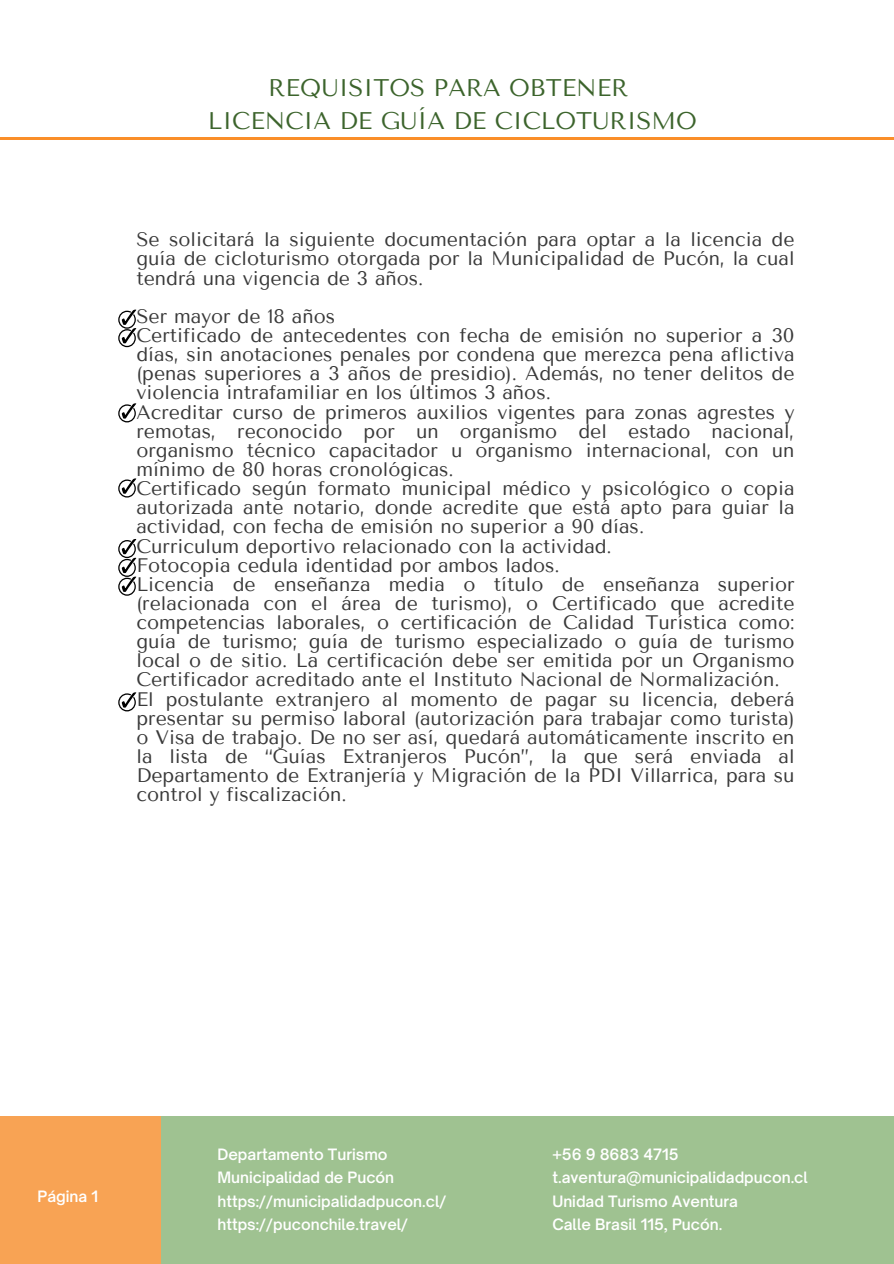
<style>
.page{position:relative;width:894px;height:1264px;background:#fff}
.page>*{position:absolute;margin:0;border:0;box-sizing:border-box;transform-origin:0 0}
.t1{font:24px/32.7px "Tenor Sans";color:#3c642c;text-align:center}
.t2{font:19.5px/19.2px "Tenor Sans";color:#393939;text-align:justify}
.t3{font:600 15px "Open Sauce One";color:#fff}
</style>
<div class="page">
<hr style="left:0;top:137px;width:893px;height:3px;background:#fa8e29">
<svg style="left:118px;top:309px;width:18px;height:38px"></svg>
<svg style="left:118px;top:403px;width:18px;height:19px"></svg>
<svg style="left:118px;top:478px;width:18px;height:19px"></svg>
<div style="left:0;top:1116px;width:161px;height:147px;background:#f8a354"></div>
<div style="left:161px;top:1116px;width:732px;height:147px;background:#9fc291"></div>
<svg style="left:118px;top:539px;width:18px;height:56px"></svg>
<svg style="left:118px;top:692px;width:18px;height:19px"></svg>
<h1 class="t1" style="left:208px;top:72px;width:490px">REQUISITOS PARA OBTENER<br>LICENCIA DE GUÍA DE CICLOTURISMO</h1>
<p class="t2" style="left:136px;top:230px;width:659px">Se solicitará la siguiente documentación para optar a la licencia de guía de cicloturismo otorgada por la Municipalidad de Pucón, la cual tendrá una vigencia de 3 años.</p>
<p class="t2" style="left:136px;top:307px;width:659px;text-align:left">Ser mayor de 18 años<br>Certificado de antecedentes con fecha de emisión no superior a 30 días, sin anotaciones penales por condena que merezca pena aflictiva (penas superiores a 3 años de presidio). Además, no tener delitos de violencia intrafamiliar en los últimos 3 años.<br>Acreditar curso de primeros auxilios vigentes para zonas agrestes y remotas, reconocido por un organismo del estado nacional, organismo técnico capacitador u organismo internacional, con un mínimo de 80 horas cronológicas.<br>Certificado según formato municipal médico y psicológico o copia autorizada ante notario, donde acredite que está apto para guiar la actividad, con fecha de emisión no superior a 90 días.<br>Curriculum deportivo relacionado con la actividad.<br>Fotocopia cedula identidad por ambos lados.<br>Licencia de enseñanza media o título de enseñanza superior (relacionada con el área de turismo), o Certificado que acredite competencias laborales, o certificación de Calidad Turística como: guía de turismo; guía de turismo especializado o guía de turismo local o de sitio. La certificación debe ser emitida por un Organismo Certificador acreditado ante el Instituto Nacional de Normalización.<br>El postulante extranjero al momento de pagar su licencia, deberá presentar su permiso laboral (autorización para trabajar como turista) o Visa de trabajo. De no ser así, quedará automáticamente inscrito en la lista de “Guías Extranjeros Pucón”, la que será enviada al Departamento de Extranjería y Migración de la PDI Villarrica, para su control y fiscalización.</p>
<p class="t3" style="left:38px;top:1186px;width:62px">Página 1</p>
<p class="t3" style="left:217px;top:1144px;width:172px">Departamento Turismo</p>
<p class="t3" style="left:217px;top:1168px;width:178px">Municipalidad de Pucón</p>
<p class="t3" style="left:217px;top:1191px;width:230px">https://municipalidadpucon.cl/</p>
<p class="t3" style="left:217px;top:1215px;width:192px">https://puconchile.travel/</p>
<p class="t3" style="left:552px;top:1144px;width:128px">+56 9 8683 4715</p>
<p class="t3" style="left:552px;top:1168px;width:257px">t.aventura@municipalidadpucon.cl</p>
<h2 class="t3" style="left:552px;top:1191px;width:187px">Unidad Turismo Aventura</h2>
<h2 class="t3" style="left:552px;top:1215px;width:171px">Calle Brasil 115, Pucón.</h2>
</div>
